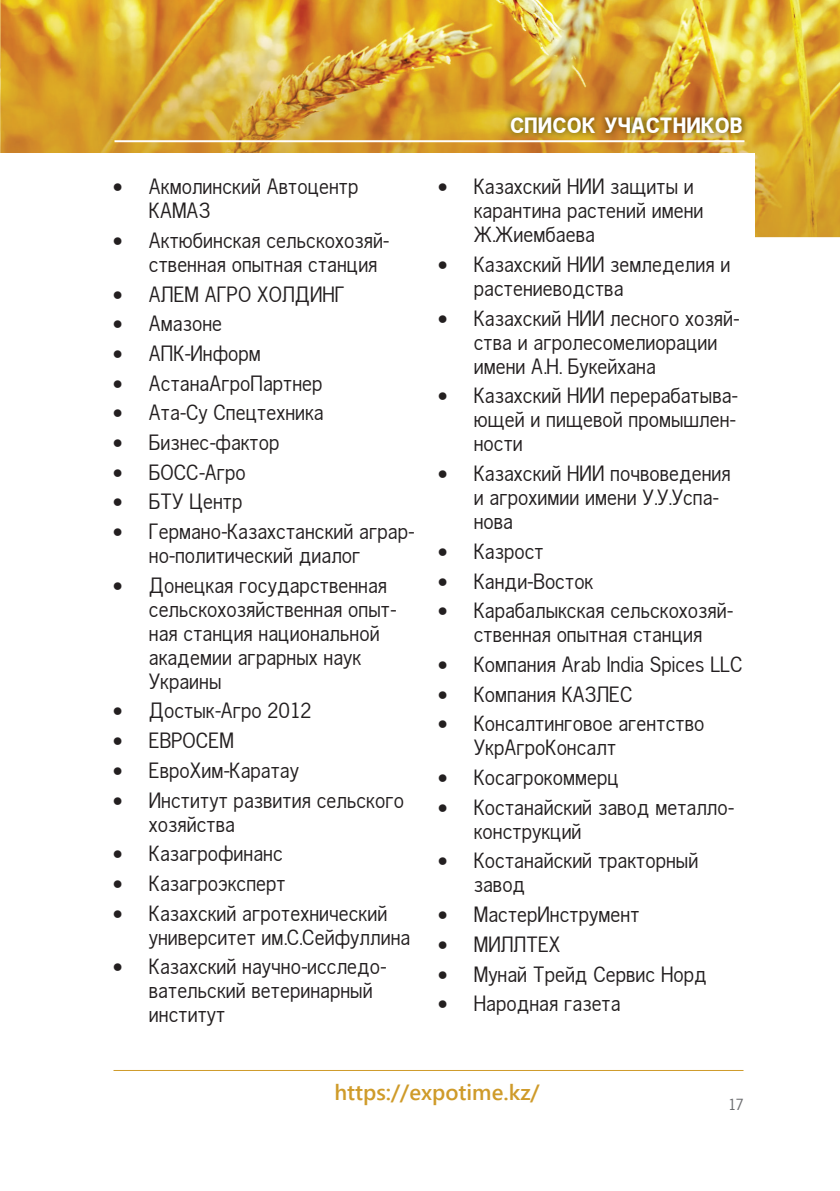
<style>
.page{position:relative;width:840px;height:1191px;background:#fff}
.page>*{position:absolute;margin:0;border:0;box-sizing:border-box;transform-origin:0 0}
.t1{font:22px/24px "Gothic.kz";color:#231f20}
.t2{font:700 22px "Yu Gothic UI";color:#cf9b2a}
.t3{font:700 22px "Gothic.kz";color:#fff}
.t4{font:16px "Gothic.kz";color:#6c6d70}
</style>
<div class="page">
<img style="left:0;top:0;width:839px;height:237px">
<hr style="left:114px;top:140px;width:630px;height:2px;background:#fff">
<hr style="left:113px;top:1070px;width:630px;height:1px;background:#cf9b2a">
<div style="left:0;top:153px;width:754px;height:100px;background:#fff"></div>
<img style="left:505px;top:111px;width:242px;height:28px">
<p class="t1" style="left:149px;top:175px;width:211px;text-indent:-36px">• Акмолинский Автоцентр<br>КАМАЗ</p>
<p class="t1" style="left:149px;top:228px;width:241px;text-indent:-36px">• Актюбинская сельскохозяй&shy;ственная опытная станция</p>
<p class="t1" style="left:113px;top:282px;width:233px">• АЛЕМ АГРО ХОЛДИНГ</p>
<p class="t1" style="left:113px;top:312px;width:111px">• Амазоне</p>
<p class="t1" style="left:113px;top:341px;width:150px">• АПК-Информ</p>
<p class="t1" style="left:113px;top:371px;width:211px">• АстанаАгроПартнер</p>
<p class="t1" style="left:113px;top:401px;width:212px">• Ата-Су Спецтехника</p>
<p class="t1" style="left:113px;top:430px;width:168px">• Бизнес-фактор</p>
<p class="t1" style="left:113px;top:460px;width:134px">• БОСС-Агро</p>
<p class="t1" style="left:113px;top:490px;width:131px">• БТУ Центр</p>
<p class="t1" style="left:149px;top:519px;width:266px;text-indent:-36px">• Германо-Казахстанский аграр&shy;но-политический диалог</p>
<p class="t1" style="left:149px;top:573px;width:248px;text-indent:-36px">• Донецкая государственная сельскохозяйственная опыт&shy;ная станция национальной академии аграрных наук<br>Украины</p>
<p class="t1" style="left:113px;top:699px;width:200px">• Достык-Агро 2012</p>
<p class="t1" style="left:113px;top:728px;width:122px">• ЕВРОСЕМ</p>
<p class="t1" style="left:113px;top:758px;width:188px">• ЕвроХим-Каратау</p>
<p class="t1" style="left:149px;top:788px;width:256px;text-indent:-36px">• Институт развития сельского хозяйства</p>
<p class="t1" style="left:113px;top:841px;width:171px">• Казагрофинанс</p>
<p class="t1" style="left:113px;top:871px;width:174px">• Казагроэксперт</p>
<p class="t1" style="left:149px;top:901px;width:263px;text-indent:-36px">• Казахский агротехнический университет им.С.Сейфуллина</p>
<p class="t1" style="left:149px;top:955px;width:239px;text-indent:-36px">• Казахский научно-исследо&shy;вательский ветеринарный институт</p>
<p class="t3" style="left:510px;top:113px;width:234px">СПИСОК УЧАСТНИКОВ</p>
<p class="t1" style="left:474px;top:175px;width:231px;text-indent:-36px">• Казахский НИИ защиты и карантина растений имени<br>Ж.Жиембаева</p>
<p class="t1" style="left:474px;top:253px;width:258px;text-indent:-36px">• Казахский НИИ земледелия и растениеводства</p>
<p class="t1" style="left:474px;top:306px;width:266px;text-indent:-36px">• Казахский НИИ лесного хозяй&shy;ства и агролесомелиорации имени А.Н. Букейхана</p>
<p class="t1" style="left:474px;top:384px;width:265px;text-align:justify;text-indent:-36px">• Казахский НИИ перерабатыва&shy;ющей и пищевой промышлен&shy;ности</p>
<p class="t1" style="left:474px;top:462px;width:258px;text-indent:-36px">• Казахский НИИ почвоведения и агрохимии имени У.У.Успа&shy;нова</p>
<p class="t1" style="left:438px;top:539px;width:107px">• Казрост</p>
<p class="t1" style="left:438px;top:569px;width:157px">• Канди-Восток</p>
<p class="t1" style="left:438px;top:599px;width:296px;text-align:center">• Карабалыкская сельскохозяй&shy;ственная опытная станция</p>
<p class="t1" style="left:438px;top:652px;width:306px">• Компания Arab India Spices LLC</p>
<p class="t1" style="left:438px;top:682px;width:196px">• Компания КАЗЛЕС</p>
<p class="t1" style="left:474px;top:712px;width:232px;text-indent:-36px">• Консалтинговое агентство<br>УкрАгроКонсалт</p>
<p class="t1" style="left:438px;top:765px;width:182px">• Косагрокоммерц</p>
<p class="t1" style="left:474px;top:795px;width:261px;text-indent:-36px">• Костанайский завод металло&shy;конструкций</p>
<p class="t1" style="left:474px;top:849px;width:226px;text-indent:-36px">• Костанайский тракторный завод</p>
<p class="t1" style="left:438px;top:902px;width:203px">• МастерИнструмент</p>
<p class="t1" style="left:438px;top:932px;width:124px">• МИЛЛТЕХ</p>
<p class="t1" style="left:438px;top:962px;width:270px">• Мунай Трейд Сервис Норд</p>
<p class="t1" style="left:438px;top:991px;width:184px">• Народная газета</p>
<p class="t2" style="left:334px;top:1079px;width:207px">https://expotime.kz/</p>
<p class="t4" style="left:728px;top:1096px;width:17px">17</p>
</div>
